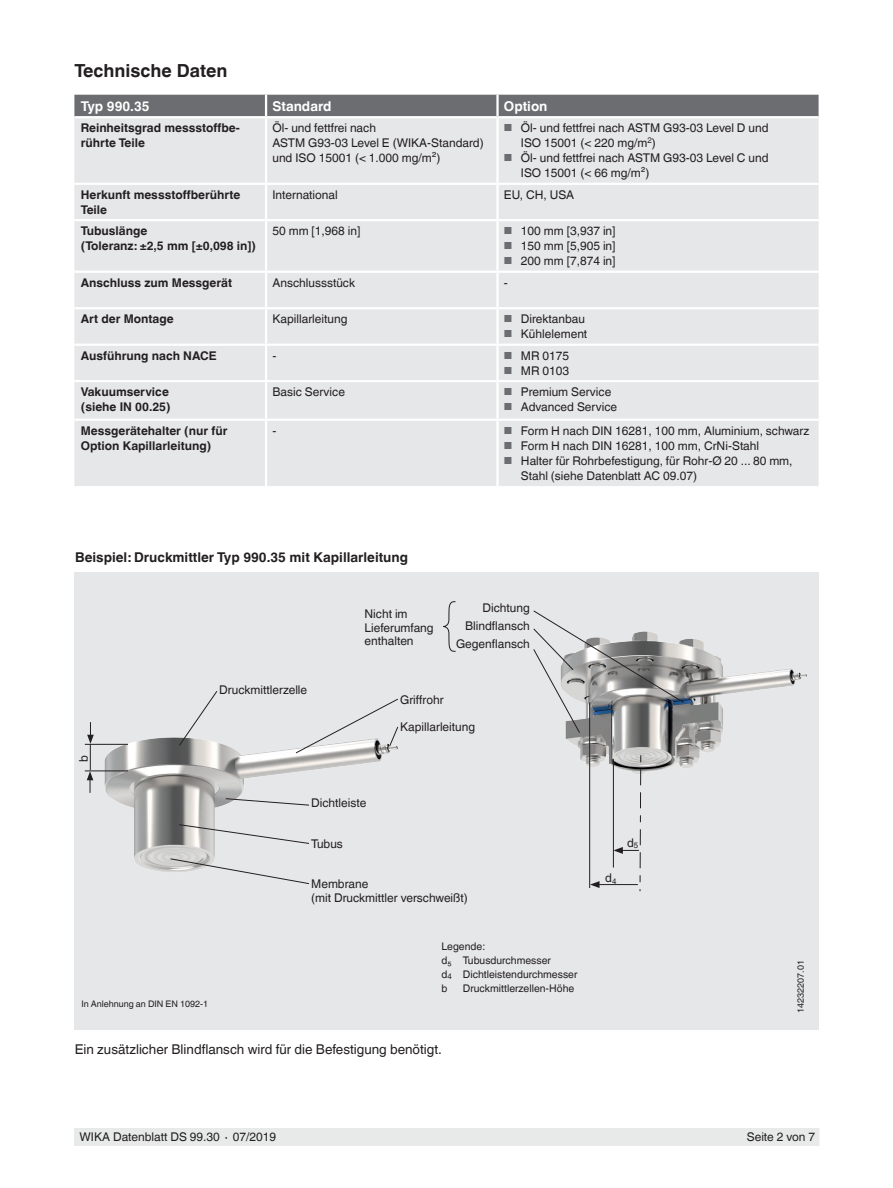
<style>
.page{position:relative;width:893px;height:1188px;background:#fff}
.page>*{position:absolute;margin:0;border:0;box-sizing:border-box;transform-origin:0 0}
.t1{font:700 18px "Helvetica World";color:#231f20}
.t2{font:13.5px "Helvetica World";color:#231f20}
.t3{font:700 13.5px "Helvetica World";color:#231f20}
.t4{font:700 13.5px "Helvetica World";color:#fff}
.t5{font:12px/15px "Helvetica World";color:#231f20}
.t6{font:700 12px/15px "Helvetica World";color:#231f20}
.t7{font:10.5px/14px "Helvetica World";color:#231f20}
.t8{font:9px "Helvetica World";color:#231f20}
.s1{font-size:10.2px;color:#6c6d70}
</style>
<div class="page">
<div style="left:75px;top:1128px;width:744px;height:17px;background:#e8eae9"></div>
<div style="left:74px;top:572px;width:745px;height:457px;background:#e6e7e9"></div>
<img style="left:100px;top:727px;width:299px;height:145px">
<svg style="left:443px;top:601px;width:13px;height:51px"></svg>
<img style="left:565px;top:639px;width:242px;height:141px">
<div style="left:74px;top:95px;width:745px;height:21px;background:#6c6d70"></div>
<div style="left:74px;top:118px;width:745px;height:368px;background:#e6e7e9"></div>
<hr style="left:496px;top:95px;width:3px;height:21px;background:#fff">
<hr style="left:496px;top:118px;width:3px;height:65px;background:#fff">
<hr style="left:496px;top:185px;width:3px;height:34px;background:#fff">
<hr style="left:496px;top:221px;width:3px;height:50px;background:#fff">
<hr style="left:496px;top:273px;width:3px;height:34px;background:#fff">
<hr style="left:496px;top:309px;width:3px;height:35px;background:#fff">
<hr style="left:496px;top:346px;width:3px;height:34px;background:#fff">
<hr style="left:496px;top:382px;width:3px;height:37px;background:#fff">
<hr style="left:496px;top:421px;width:3px;height:65px;background:#fff">
<hr style="left:265px;top:95px;width:2px;height:21px;background:#fff">
<hr style="left:265px;top:118px;width:2px;height:65px;background:#fff">
<hr style="left:265px;top:185px;width:2px;height:34px;background:#fff">
<hr style="left:265px;top:221px;width:2px;height:50px;background:#fff">
<hr style="left:265px;top:273px;width:2px;height:34px;background:#fff">
<hr style="left:265px;top:309px;width:2px;height:35px;background:#fff">
<hr style="left:265px;top:346px;width:2px;height:34px;background:#fff">
<hr style="left:265px;top:382px;width:2px;height:37px;background:#fff">
<hr style="left:265px;top:421px;width:2px;height:65px;background:#fff">
<hr style="left:74px;top:183px;width:192px;height:2px;background:#fff">
<hr style="left:266px;top:183px;width:231px;height:2px;background:#fff">
<hr style="left:497px;top:183px;width:322px;height:2px;background:#fff">
<hr style="left:74px;top:219px;width:192px;height:2px;background:#fff">
<hr style="left:266px;top:219px;width:231px;height:2px;background:#fff">
<hr style="left:497px;top:219px;width:322px;height:2px;background:#fff">
<hr style="left:74px;top:271px;width:192px;height:2px;background:#fff">
<hr style="left:266px;top:271px;width:231px;height:2px;background:#fff">
<hr style="left:497px;top:271px;width:322px;height:2px;background:#fff">
<hr style="left:74px;top:307px;width:192px;height:2px;background:#fff">
<hr style="left:266px;top:307px;width:231px;height:2px;background:#fff">
<hr style="left:497px;top:307px;width:322px;height:2px;background:#fff">
<hr style="left:74px;top:344px;width:192px;height:2px;background:#fff">
<hr style="left:266px;top:344px;width:231px;height:2px;background:#fff">
<hr style="left:497px;top:344px;width:322px;height:2px;background:#fff">
<hr style="left:74px;top:380px;width:192px;height:2px;background:#fff">
<hr style="left:266px;top:380px;width:231px;height:2px;background:#fff">
<hr style="left:497px;top:380px;width:322px;height:2px;background:#fff">
<hr style="left:74px;top:419px;width:192px;height:2px;background:#fff">
<hr style="left:266px;top:419px;width:231px;height:2px;background:#fff">
<hr style="left:497px;top:419px;width:322px;height:2px;background:#fff">
<svg style="left:179px;top:691px;width:39px;height:55px"></svg>
<svg style="left:179px;top:824px;width:131px;height:20px"></svg>
<svg style="left:170px;top:858px;width:140px;height:26px"></svg>
<svg style="left:295px;top:699px;width:103px;height:54px"></svg>
<svg style="left:225px;top:798px;width:84px;height:8px"></svg>
<svg style="left:533px;top:610px;width:151px;height:123px"></svg>
<hr style="left:85px;top:744px;width:43px;height:1px;background:#231f20">
<hr style="left:85px;top:771px;width:43px;height:1px;background:#231f20">
<svg style="left:87px;top:722px;width:7px;height:71px"></svg>
<hr style="left:589px;top:702px;width:1px;height:186px;background:#231f20">
<hr style="left:597px;top:884px;width:41px;height:1px;background:#231f20">
<svg style="left:590px;top:881px;width:9px;height:7px"></svg>
<svg style="left:613px;top:755px;width:28px;height:137px"></svg>
<h1 class="t1" style="left:74px;top:60px;width:155px">Technische Daten</h1>
<p class="t4" style="left:81px;top:98px;width:70px">Typ 990.35</p>
<p class="t4" style="left:272px;top:98px;width:61px">Standard</p>
<p class="t4" style="left:504px;top:98px;width:45px">Option</p>
<p class="t6" style="left:81px;top:121px;width:160px">Reinheitsgrad messstoffbe&shy;rührte Teile</p>
<p class="t5" style="left:272px;top:121px;width:213px">Öl- und fettfrei nach<br>ASTM G93-03 Level E (WIKA-Standard) und ISO 15001 (&lt; 1.000 mg/m²)</p>
<p class="t5" style="left:521px;top:121px;width:249px;text-indent:-17px"><span class="s1">■</span> Öl- und fettfrei nach ASTM G93-03 Level D und<br>ISO 15001 (&lt; 220 mg/m<sup>2</sup>)</p>
<p class="t5" style="left:521px;top:151px;width:249px;text-indent:-17px"><span class="s1">■</span> Öl- und fettfrei nach ASTM G93-03 Level C und<br>ISO 15001 (&lt; 66 mg/m²)</p>
<p class="t6" style="left:81px;top:187px;width:161px">Herkunft messstoffberührte<br>Teile</p>
<p class="t5" style="left:272px;top:187px;width:67px">International</p>
<p class="t5" style="left:504px;top:187px;width:72px">EU, CH, USA</p>
<p class="t6" style="left:81px;top:224px;width:177px">Tubuslänge<br>(Toleranz: ±2,5 mm [±0,098 in])</p>
<p class="t5" style="left:272px;top:224px;width:90px">50 mm [1,968 in]</p>
<p class="t5" style="left:504px;top:224px;width:113px"><span class="s1">■</span> 100 mm [3,937 in]</p>
<p class="t5" style="left:504px;top:239px;width:113px"><span class="s1">■</span> 150 mm [5,905 in]</p>
<p class="t5" style="left:504px;top:254px;width:113px"><span class="s1">■</span> 200 mm [7,874 in]</p>
<p class="t6" style="left:81px;top:275px;width:153px">Anschluss zum Messgerät</p>
<p class="t5" style="left:272px;top:275px;width:84px">Anschlussstück</p>
<p class="t5" style="left:504px;top:275px;width:5px">-</p>
<p class="t6" style="left:81px;top:312px;width:94px">Art der Montage</p>
<p class="t5" style="left:272px;top:312px;width:77px">Kapillarleitung</p>
<p class="t5" style="left:504px;top:312px;width:83px"><span class="s1">■</span> Direktanbau</p>
<p class="t5" style="left:504px;top:327px;width:85px"><span class="s1">■</span> Kühlelement</p>
<p class="t6" style="left:81px;top:348px;width:137px">Ausführung nach NACE</p>
<p class="t5" style="left:272px;top:348px;width:5px">-</p>
<p class="t5" style="left:504px;top:348px;width:67px"><span class="s1">■</span> MR 0175</p>
<p class="t5" style="left:504px;top:363px;width:67px"><span class="s1">■</span> MR 0103</p>
<p class="t6" style="left:81px;top:384px;width:91px">Vakuumservice (siehe IN 00.25)</p>
<p class="t5" style="left:272px;top:384px;width:74px">Basic Service</p>
<p class="t5" style="left:504px;top:384px;width:109px"><span class="s1">■</span> Premium Service</p>
<p class="t5" style="left:504px;top:399px;width:115px"><span class="s1">■</span> Advanced Service</p>
<p class="t6" style="left:81px;top:423px;width:148px">Messgerätehalter (nur für<br>Option Kapillarleitung)</p>
<p class="t5" style="left:272px;top:423px;width:5px">-</p>
<p class="t5" style="left:504px;top:423px;width:307px"><span class="s1">■</span> Form H nach DIN 16281, 100 mm, Aluminium, schwarz</p>
<p class="t5" style="left:504px;top:438px;width:257px"><span class="s1">■</span> Form H nach DIN 16281, 100 mm, CrNi-Stahl</p>
<p class="t5" style="left:521px;top:453px;width:273px;text-indent:-17px"><span class="s1">■</span> Halter für Rohrbefestigung, für Rohr-Ø 20 ... 80 mm,<br>Stahl (siehe Datenblatt AC 09.07)</p>
<p class="t3" style="left:75px;top:550px;width:334px">Beispiel: Druckmittler Typ 990.35 mit Kapillarleitung</p>
<p class="t5" style="left:365px;top:608px;width:71px;line-height:13.5px">Nicht im<br>Lieferumfang enthalten</p>
<p class="t5" style="left:456px;top:599px;width:75px;line-height:18px;text-align:right">Dichtung<br>Blindflansch<br>Gegenflansch</p>
<p class="t5" style="left:76px;top:762px;width:8px;rotate:-90deg">b</p>
<p class="t5" style="left:219px;top:683px;width:90px">Druckmittlerzelle</p>
<p class="t5" style="left:400px;top:692px;width:45px">Griffrohr</p>
<p class="t5" style="left:400px;top:719px;width:77px">Kapillarleitung</p>
<p class="t5" style="left:311px;top:796px;width:57px">Dichtleiste</p>
<p class="t5" style="left:311px;top:836px;width:33px">Tubus</p>
<p class="t5" style="left:311px;top:878px;width:158px;line-height:13.5px">Membrane<br>(mit Druckmittler verschweißt)</p>
<p class="t8" style="left:81px;top:998px;width:128px">In Anlehnung an DIN EN 1092-1</p>
<p class="t7" style="left:442px;top:939px;width:137px">Legende:<br>d₅ Tubusdurchmesser<br>d<sub>4</sub> Dichtleistendurchmesser b</p>
<p class="t7" style="left:463px;top:981px;width:113px">Druckmittlerzellen-Höhe</p>
<p class="t2" style="left:75px;top:1041px;width:369px">Ein zusätzlicher Blindflansch wird für die Befestigung benötigt.</p>
<p class="t5" style="left:605px;top:871px;width:13px">d<sub>4</sub></p>
<p class="t5" style="left:627px;top:835px;width:13px">d<sub>5</sub></p>
<p class="t8" style="left:795px;top:1013px;width:54px;rotate:-90deg">14232207.01</p>
<p class="t5" style="left:80px;top:1130px;width:198px">WIKA Datenblatt DS 99.30 ∙ 07/2019</p>
<p class="t5" style="left:747px;top:1130px;width:70px">Seite 2 von 7</p>
</div>
